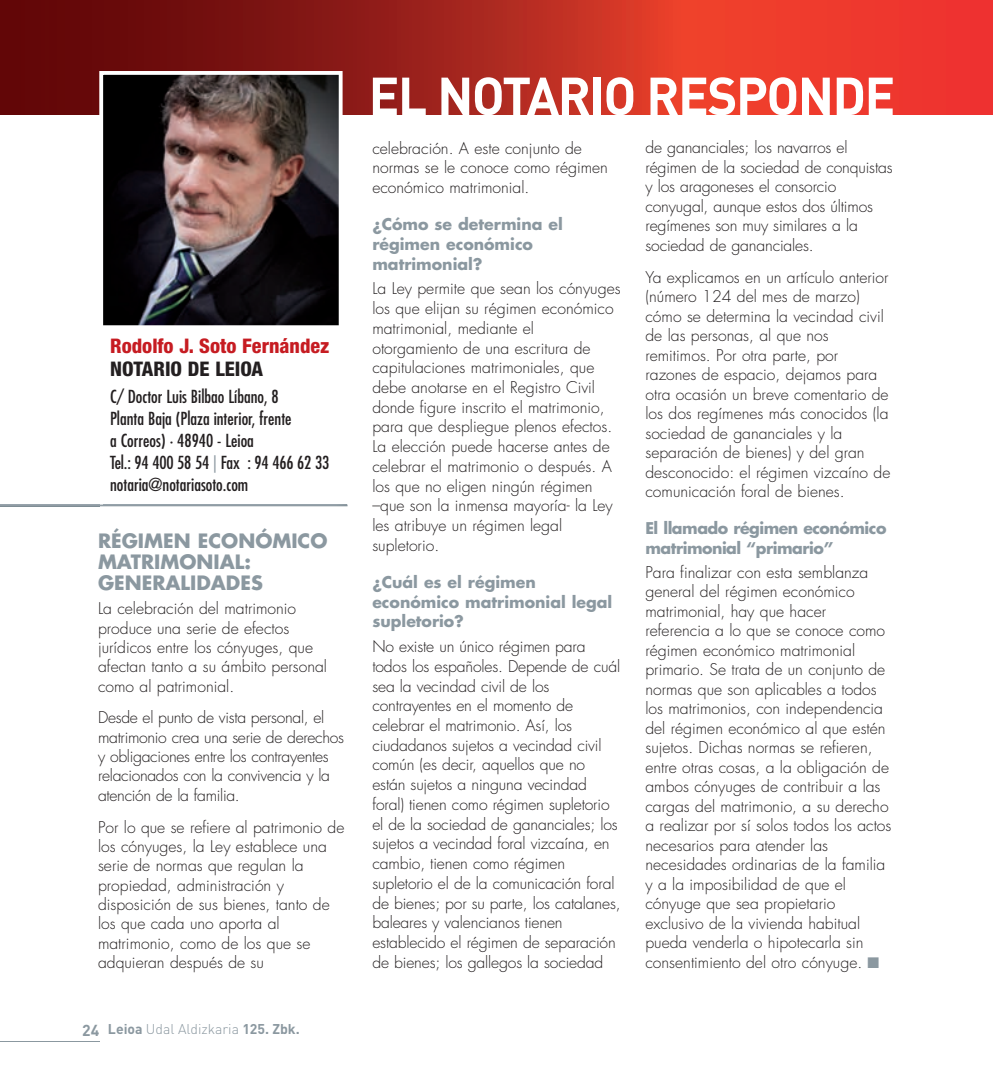
<style>
.page{position:relative;width:993px;height:1092px;background:#fff}
.page>*{position:absolute;margin:0;border:0;box-sizing:border-box;transform-origin:0 0}
.t1{font:700 52.5px "DIN";letter-spacing:-.03em;color:#fff}
.t2{font:800 condensed 20.12px "Helvetica Neue";color:#c61c22}
.t3{font:800 condensed 20.12px "Helvetica Neue";color:#231f20}
.t4{font:700 19.25px/21px "Futura";color:#8b98a0}
.t5{font:condensed 17.5px/21.9px "Futura";color:#231f20}
.t6{font:300 15.75px/19.4px "Futura";color:#231f20}
.t7{font:300 15.75px/19.4px "Futura";letter-spacing:-.02em;color:#231f20}
.t8{font:700 15.75px/19.8px "Futura";color:#8b98a0}
.t9{font:700 15.75px/19.4px "Futura";letter-spacing:-.03em;color:#8b98a0}
.t10{font:300 14px "DIN";color:#8b98a0}
.s1{color:#8b98a0}
.s2{font-weight:700;font-size:15.75px}
.s3{font-weight:700}
</style>
<div class="page">
<hr style="left:0;top:1040px;width:99px;height:1px;background:#8b98a0">
<svg style="left:0;top:0;width:992px;height:114px;background:#b5281f"></svg>
<svg style="left:99px;top:504px;width:249px;height:3px"></svg>
<img style="left:99px;top:71px;width:243px;height:255px">
<img style="left:0;top:504px;width:347px;height:2px">
<img style="left:103px;top:504px;width:243px;height:1px">
<p class="t2" style="left:110px;top:333px;width:221px">Rodolfo J. Soto Fernández</p>
<p class="t3" style="left:110px;top:356px;width:154px">NOTARIO DE LEIOA</p>
<p class="t5" style="left:110px;top:386px;width:220px">C/ Doctor Luis Bilbao Líbano, 8<br>Planta Baja (Plaza interior, frente<br>a Correos) · 48940 - Leioa<br>Tel.: 94 400 58 54 <span class="s1">|</span> Fax : 94 466 62 33 notaria@notariasoto.com</p>
<p class="t4" style="left:98px;top:529px;width:231px">RÉGIMEN ECONÓMICO<br>MATRIMONIAL:<br>GENERALIDADES</p>
<p class="t6" style="left:98px;top:599px;width:230px">La celebración del matrimonio produce una serie de efectos jurídicos entre los cónyuges, que afectan tanto a su ámbito personal como al patrimonial.</p>
<p class="t7" style="left:98px;top:708px;width:247px">Desde el punto de vista personal, el matrimonio crea una serie de derechos y obligaciones entre los contrayentes relacionados con la convivencia y la atención de la familia.</p>
<p class="t6" style="left:98px;top:817px;width:248px">Por lo que se refiere al patrimonio de los cónyuges, la Ley establece una serie de normas que regulan la propiedad, administración y disposición de sus bienes, tanto de los que cada uno aporta al matrimonio, como de los que se adquieran después de su</p>
<p class="t10" style="left:82px;top:1020px;width:219px"><span class="s2">24</span> <span class="s3">LEIOA</span> Udal Aldizkaria <span class="s3">125. ZBK.</span></p>
<h1 class="t1" style="left:368px;top:62px;width:528px">EL NOTARIO RESPONDE</h1>
<p class="t6" style="left:372px;top:138px;width:237px">celebración. A este conjunto de normas se le conoce como régimen económico matrimonial.</p>
<p class="t8" style="left:372px;top:214px;width:192px">¿Cómo se determina el régimen económico matrimonial?</p>
<p class="t6" style="left:372px;top:279px;width:250px">La Ley permite que sean los cónyuges los que elijan su régimen económico matrimonial, mediante el otorgamiento de una escritura de capitulaciones matrimoniales, que debe anotarse en el Registro Civil donde figure inscrito el matrimonio, para que despliegue plenos efectos.<br>La elección puede hacerse antes de celebrar el matrimonio o después. A los que no eligen ningún régimen –que son la inmensa mayoría- la Ley les atribuye un régimen legal supletorio.</p>
<p class="t8" style="left:372px;top:572px;width:241px">¿Cuál es el régimen económico matrimonial legal supletorio?</p>
<p class="t6" style="left:372px;top:637px;width:250px">No existe un único régimen para todos los españoles. Depende de cuál sea la vecindad civil de los contrayentes en el momento de celebrar el matrimonio. Así, los ciudadanos sujetos a vecindad civil común (es decir, aquellos que no están sujetos a ninguna vecindad foral) tienen como régimen supletorio el de la sociedad de gananciales; los sujetos a vecindad foral vizcaína, en cambio, tienen como régimen supletorio el de la comunicación foral de bienes; por su parte, los catalanes, baleares y valencianos tienen establecido el régimen de separación de bienes; los gallegos la sociedad</p>
<p class="t6" style="left:645px;top:138px;width:249px">de gananciales; los navarros el régimen de la sociedad de conquistas y los aragoneses el consorcio conyugal, aunque estos dos últimos regímenes son muy similares a la sociedad de gananciales.</p>
<p class="t6" style="left:645px;top:268px;width:246px">Ya explicamos en un artículo anterior (número 124 del mes de marzo) cómo se determina la vecindad civil de las personas, al que nos remitimos. Por otra parte, por razones de espacio, dejamos para otra ocasión un breve comentario de los dos regímenes más conocidos (la sociedad de gananciales y la separación de bienes) y del gran desconocido: el régimen vizcaíno de comunicación foral de bienes.</p>
<p class="t9" style="left:645px;top:518px;width:242px">El llamado régimen económico matrimonial “primario”</p>
<p class="t6" style="left:645px;top:563px;width:247px">Para finalizar con esta semblanza general del régimen económico matrimonial, hay que hacer referencia a lo que se conoce como régimen económico matrimonial primario. Se trata de un conjunto de normas que son aplicables a todos los matrimonios, con independencia del régimen económico al que estén sujetos. Dichas normas se refieren, entre otras cosas, a la obligación de ambos cónyuges de contribuir a las cargas del matrimonio, a su derecho a realizar por sí solos todos los actos necesarios para atender las necesidades ordinarias de la familia y a la imposibilidad de que el cónyuge que sea propietario exclusivo de la vivienda habitual pueda venderla o hipotecarla sin consentimiento del otro cónyuge. <span class="s1">■</span></p>
</div>
